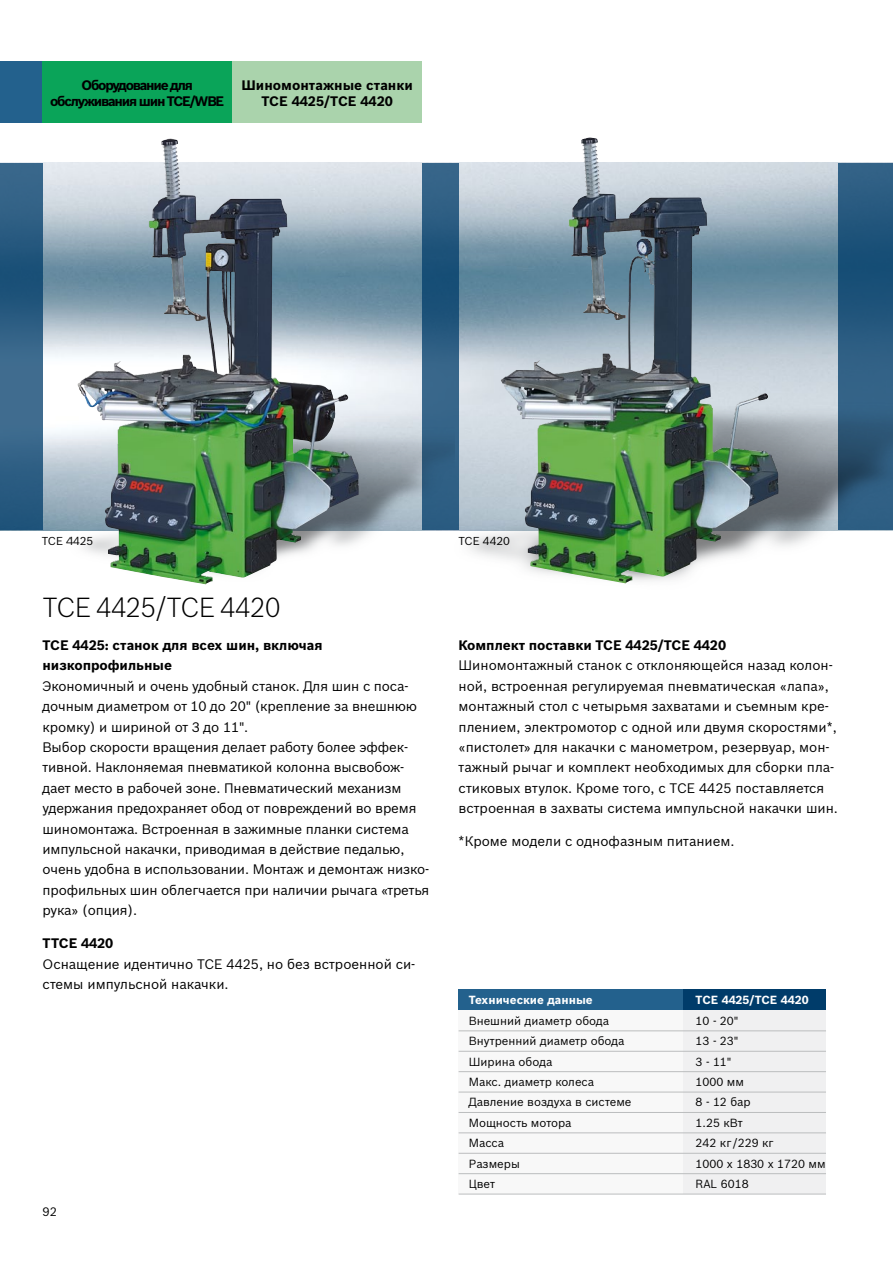
<style>
.page{position:relative;width:893px;height:1263px;background:#fff}
.page>*{position:absolute;margin:0;border:0;box-sizing:border-box;transform-origin:0 0}
.Subheadline_Light_NE{font:300 27px "Bosch Sans";letter-spacing:-.015em;color:#000}
.Copy_2_4___4_8_M_reg{font:13.5px/20.4px "Bosch Sans";letter-spacing:-.01em;color:#000}
.Head{font:700 13.5px/20.4px "Bosch Sans";letter-spacing:-.005em;color:#000}
.Head-2{font:700 13.5px/16.5px "Bosch Sans";letter-spacing:-.09em;color:#000;text-align:center}
.t1{font:12px "Bosch Sans";color:#000}
.Tabelle_Master{font:11.55px "Bosch Sans";color:#000}
.Tabelle_Master_Head{font:700 11.55px "Bosch Sans";color:#fff}
.Copy_7_5pt___4mm{font:11.25px "Bosch Sans";color:#000}
</style>
<div class="page">
<div style="left:0;top:62px;width:49px;height:61px;background:#23618d"></div>
<div style="left:43px;top:62px;width:202px;height:61px;background:#0aa459"></div>
<div style="left:232px;top:62px;width:190px;height:61px;background:#aad3ac"></div>
<img style="left:0;top:163px;width:838px;height:367px">
<svg style="left:422px;top:163px;width:37px;height:366px;background:#2a5b81"></svg>
<svg style="left:838px;top:163px;width:55px;height:238px;background:#25587e"></svg>
<svg style="left:0;top:163px;width:43px;height:366px;background:#2f5f84"></svg>
<img style="left:70px;top:427px;width:384px;height:155px">
<img style="left:455px;top:401px;width:438px;height:183px">
<div style="left:459px;top:1006px;width:367px;height:188px;background:#f8f8f8"></div>
<div style="left:459px;top:989px;width:367px;height:20px;background:#23618d"></div>
<div style="left:683px;top:1009px;width:143px;height:185px;background:#f0f0f1"></div>
<div style="left:683px;top:989px;width:143px;height:20px;background:#003c6a"></div>
<hr style="left:459px;top:1030px;width:367px;height:1px;background:#bbbdbe">
<hr style="left:459px;top:1051px;width:367px;height:1px;background:#bbbdbe">
<hr style="left:459px;top:1071px;width:367px;height:1px;background:#bbbdbe">
<hr style="left:459px;top:1092px;width:367px;height:1px;background:#bbbdbe">
<hr style="left:459px;top:1112px;width:367px;height:1px;background:#bbbdbe">
<hr style="left:459px;top:1132px;width:367px;height:1px;background:#bbbdbe">
<hr style="left:459px;top:1153px;width:367px;height:1px;background:#bbbdbe">
<hr style="left:459px;top:1173px;width:367px;height:1px;background:#bbbdbe">
<hr style="left:459px;top:1194px;width:367px;height:1px;background:#bbbdbe">
<img style="left:568px;top:138px;width:86px;height:182px">
<img style="left:149px;top:139px;width:85px;height:182px">
<p class="Head-2" style="left:50px;top:77px;width:176px">Оборудование для обслуживания шин TCE/WBE</p>
<p class="Head" style="left:241px;top:75px;width:173px">Шиномонтажные станки</p>
<p class="Head" style="left:261px;top:91px;width:133px">TCE 4425/TCE 4420</p>
<p class="Copy_7_5pt___4mm" style="left:42px;top:534px;width:53px">TCE 4425</p>
<p class="Subheadline_Light_NE" style="left:43px;top:590px;width:239px">TCE 4425/TCE 4420</p>
<p class="Head" style="left:43px;top:635px;width:282px">TCE 4425: станок для всех шин, включая низкопрофильные</p>
<p class="Copy_2_4___4_8_M_reg" style="left:43px;top:675px;width:376px">Экономичный и очень удобный станок. Для шин с поса&shy;дочным диаметром от 10 до 20" (крепление за внешнюю кромку) и шириной от 3 до 11".</p>
<p class="Copy_2_4___4_8_M_reg" style="left:43px;top:737px;width:388px">Выбор скорости вращения делает работу более эффек&shy;тивной. Наклоняемая пневматикой колонна высвобож&shy;дает место в рабочей зоне. Пневматический механизм удержания предохраняет обод от повреждений во время шиномонтажа. Встроенная в зажимные планки система импульсной накачки, приводимая в действие педалью, очень удобна в использовании. Монтаж и демонтаж низко&shy;профильных шин облегчается при наличии рычага «третья рука» (опция).</p>
<p class="Head" style="left:43px;top:933px;width:72px">ТТСЕ 4420</p>
<p class="Copy_2_4___4_8_M_reg" style="left:43px;top:953px;width:374px">Оснащение идентично ТСЕ 4425, но без встроенной си&shy;стемы импульсной накачки.</p>
<p class="t1" style="left:43px;top:1204px;width:16px">92</p>
<p class="Copy_7_5pt___4mm" style="left:458px;top:534px;width:53px">TCE 4420</p>
<p class="Head" style="left:459px;top:635px;width:269px">Комплект поставки TCE 4425/TCE 4420</p>
<p class="Copy_2_4___4_8_M_reg" style="left:459px;top:655px;width:381px">Шиномонтажный станок с отклоняющейся назад колон&shy;ной, встроенная регулируемая пневматическая «лапа», монтажный стол с четырьмя захватами и съемным кре&shy;плением, электромотор с одной или двумя скоростями*, «пистолет» для накачки с манометром, резервуар, мон&shy;тажный рычаг и комплект необходимых для сборки пла&shy;стиковых втулок. Кроме того, с TCЕ 4425 поставляется встроенная в захваты система импульсной накачки шин.</p>
<p class="Copy_2_4___4_8_M_reg" style="left:459px;top:830px;width:278px">*Кроме модели с однофазным питанием.</p>
<p class="Tabelle_Master_Head" style="left:469px;top:992px;width:125px">Технические данные</p>
<p class="Tabelle_Master_Head" style="left:696px;top:992px;width:115px">TCE 4425/TCE 4420</p>
<p class="Tabelle_Master" style="left:469px;top:1013px;width:142px">Внешний диаметр обода</p>
<p class="Tabelle_Master" style="left:696px;top:1013px;width:44px">10 - 20"</p>
<p class="Tabelle_Master" style="left:469px;top:1034px;width:157px">Внутренний диаметр обода</p>
<p class="Tabelle_Master" style="left:696px;top:1034px;width:44px">13 - 23"</p>
<p class="Tabelle_Master" style="left:469px;top:1054px;width:85px">Ширина обода</p>
<p class="Tabelle_Master" style="left:696px;top:1054px;width:37px">3 - 11"</p>
<p class="Tabelle_Master" style="left:469px;top:1075px;width:127px">Макс. диаметр колеса</p>
<p class="Tabelle_Master" style="left:696px;top:1075px;width:50px">1000 мм</p>
<p class="Tabelle_Master" style="left:469px;top:1095px;width:164px">Давление воздуха в системе</p>
<p class="Tabelle_Master" style="left:696px;top:1095px;width:57px">8 - 12 бар</p>
<p class="Tabelle_Master" style="left:469px;top:1115px;width:104px">Мощность мотора</p>
<p class="Tabelle_Master" style="left:696px;top:1115px;width:49px">1.25 кВт</p>
<p class="Tabelle_Master" style="left:469px;top:1136px;width:37px">Масса</p>
<p class="Tabelle_Master" style="left:696px;top:1136px;width:79px">242 кг /229 кг</p>
<p class="Tabelle_Master" style="left:469px;top:1156px;width:53px">Размеры</p>
<p class="Tabelle_Master" style="left:696px;top:1156px;width:132px">1000 x 1830 x 1720 мм</p>
<p class="Tabelle_Master" style="left:469px;top:1177px;width:28px">Цвет</p>
<p class="Tabelle_Master" style="left:696px;top:1177px;width:55px">RAL 6018</p>
</div>
